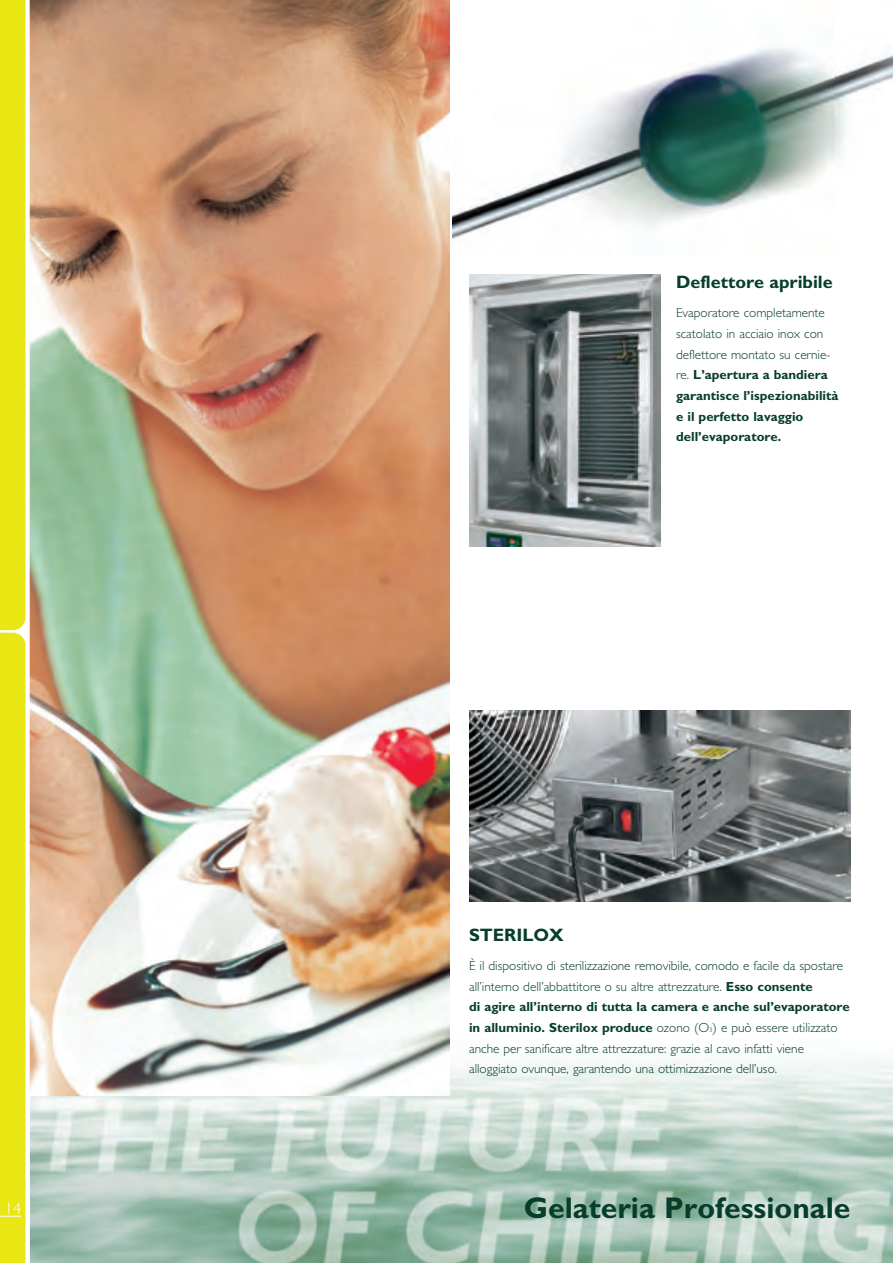
<style>
.page{position:relative;width:893px;height:1263px;background:#fff}
.page>*{position:absolute;margin:0;border:0;box-sizing:border-box;transform-origin:0 0}
.Normale{font:700 30px "Gill Sans";color:#073e2b}
.Normale-2{font:700 18px "Gill Sans";color:#073e2b}
.Normale-3{font:300 16.5px "Gill Sans";color:#fff}
.Normale-4{font:300 13.2px/20.5px "Gill Sans";color:#073e2b}
.Normale-5{font:700 13.2px "Gill Sans";color:#073e2b}
.s1{font-weight:700}
.s2{font-size:6.6px}
</style>
<div class="page">
<img style="left:30px;top:1039px;width:863px;height:224px">
<img style="left:30px;top:0;width:419px;height:1095px">
<img style="left:469px;top:710px;width:381px;height:191px">
<img style="left:469px;top:274px;width:191px;height:272px">
<img style="left:452px;top:47px;width:441px;height:192px">
<svg style="left:0;top:0;width:30px;height:1263px;background:#eae82b"></svg>
<p class="Normale-2" style="left:676px;top:271px;width:158px">Deflettore apribile</p>
<p class="Normale-4" style="left:676px;top:303px;width:150px">Evaporatore completamente</p>
<p class="Normale-4" style="left:676px;top:323px;width:164px">scatolato in acciaio inox con deflettore montato su cernie&shy;re. <span class="s1">L’apertura a bandiera garantisce l’ispezionabilità</span></p>
<p class="Normale-5" style="left:676px;top:408px;width:129px">e il perfetto lavaggio</p>
<p class="Normale-5" style="left:676px;top:429px;width:107px">dell’evaporatore.</p>
<p class="Normale-2" style="left:469px;top:924px;width:96px">STERILOX</p>
<p class="Normale-4" style="left:469px;top:955px;width:376px">È il dispositivo di sterilizzazione removibile, comodo e facile da spostare all’interno dell’abbattitore o su altre attrezzature. <span class="s1">Esso consente</span></p>
<p class="Normale-4" style="left:469px;top:997px;width:382px"><span class="s1">di agire all’interno di tutta la camera e anche sul’evaporatore in alluminio. Sterilox produce</span> ozono (O<span class="s2">3</span>) e può essere utilizzato anche per sanificare altre attrezzature: grazie al cavo infatti viene</p>
<p class="Normale-4" style="left:469px;top:1058px;width:310px">alloggiato ovunque, garantendo una ottimizzazione dell’uso.</p>
<p class="Normale-3" style="left:5px;top:1199px;width:18px">14</p>
<p class="Normale" style="left:524px;top:1190px;width:328px">Gelateria Professionale</p>
</div>
